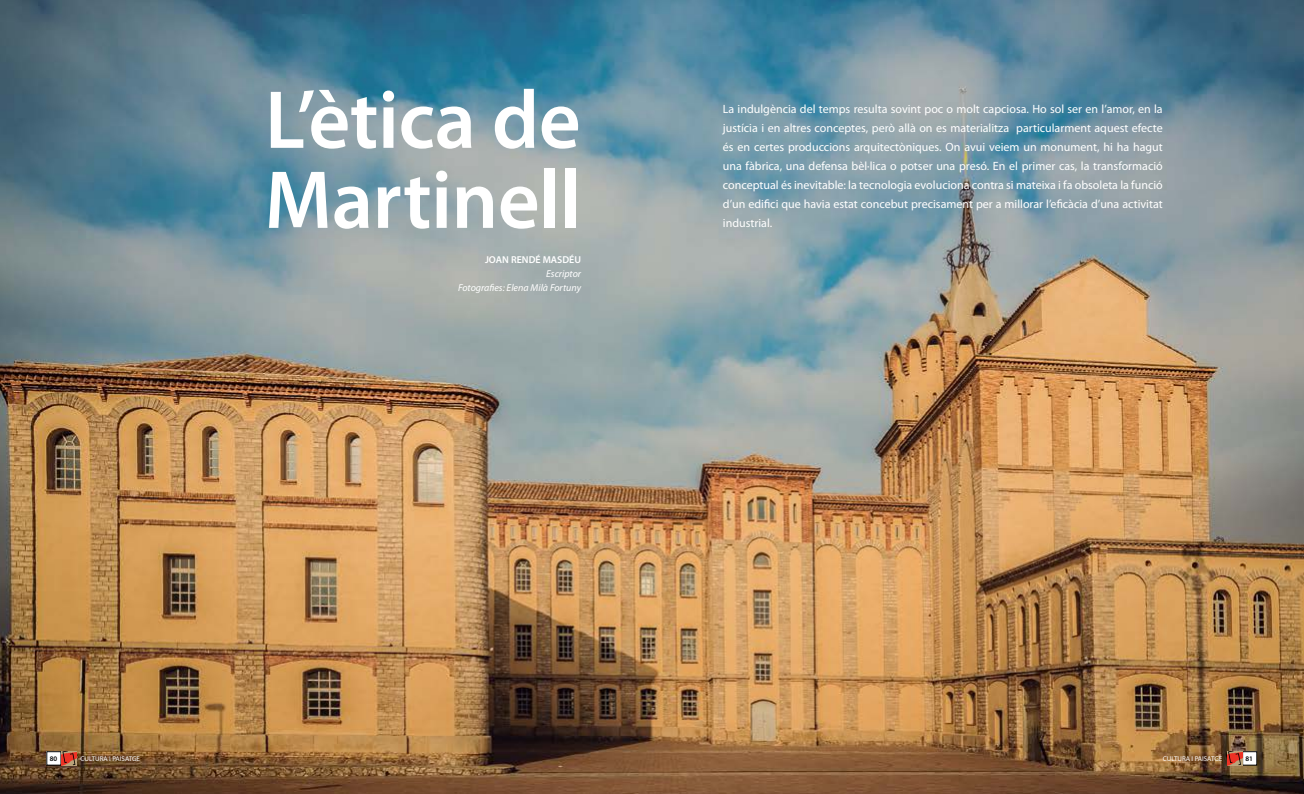
<style>
.page{position:relative;width:1304px;height:794px;background:#fff}
.page>*{position:absolute;margin:0;border:0;box-sizing:border-box;transform-origin:0 0}
.t1{font:600 83px/80px "Myriad Pro";letter-spacing:-.005em;color:#fff}
.t2{font:12px/19px "Myriad Pro";color:#fff;text-align:justify}
.t3{font:italic 10px/14px "Myriad Pro";color:#fff;text-align:right}
.t4{font:600 10px "Myriad Pro";color:#fff}
.t5{font:7px "Myriad Pro";color:#fff}
.t6{font:600 7px "Myriad Pro";color:#000}
</style>
<div class="page">
<img style="left:0;top:0;width:1304px;height:794px">
<div style="left:47px;top:751px;width:14px;height:14px;background:#fff"></div>
<svg style="left:61px;top:751px;width:16px;height:14px"></svg>
<div style="left:1243px;top:751px;width:14px;height:14px;background:#fff"></div>
<div style="left:1242px;top:751px;width:15px;height:14px;border:1px solid #000"></div>
<svg style="left:1227px;top:751px;width:15px;height:14px"></svg>
<h1 class="t1" style="left:265px;top:81px;width:318px">L’ètica de<br>Martinell</h1>
<p class="t4" style="left:485px;top:254px;width:98px">JOAN RENDÉ MASDÉU</p>
<p class="t3" style="left:458px;top:267px;width:125px">Escriptor<br>Fotografies: Elena Milà Fortuny</p>
<p class="t2" style="left:723px;top:100px;width:441px">La indulgència del temps resulta sovint poc o molt capciosa. Ho sol ser en l’amor, en la justícia i en altres conceptes, però allà on es materialitza particularment aquest efecte és en certes produccions arquitectòniques. On avui veiem un monument, hi ha hagut una fàbrica, una defensa bèl·lica o potser una presó. En el primer cas, la transformació conceptual és inevitable: la tecnologia evoluciona contra si mateixa i fa obsoleta la funció d’un edifici que havia estat concebut precisament per a millorar l’eficàcia d’una activitat industrial.</p>
<p class="t6" style="left:50px;top:754px;width:9px">80</p>
<p class="t5" style="left:80px;top:754px;width:61px">CULTURA I PAISATGE</p>
<p class="t5" style="left:1163px;top:754px;width:61px">CULTURA I PAISATGE</p>
<p class="t6" style="left:1245px;top:754px;width:9px">81</p>
</div>
